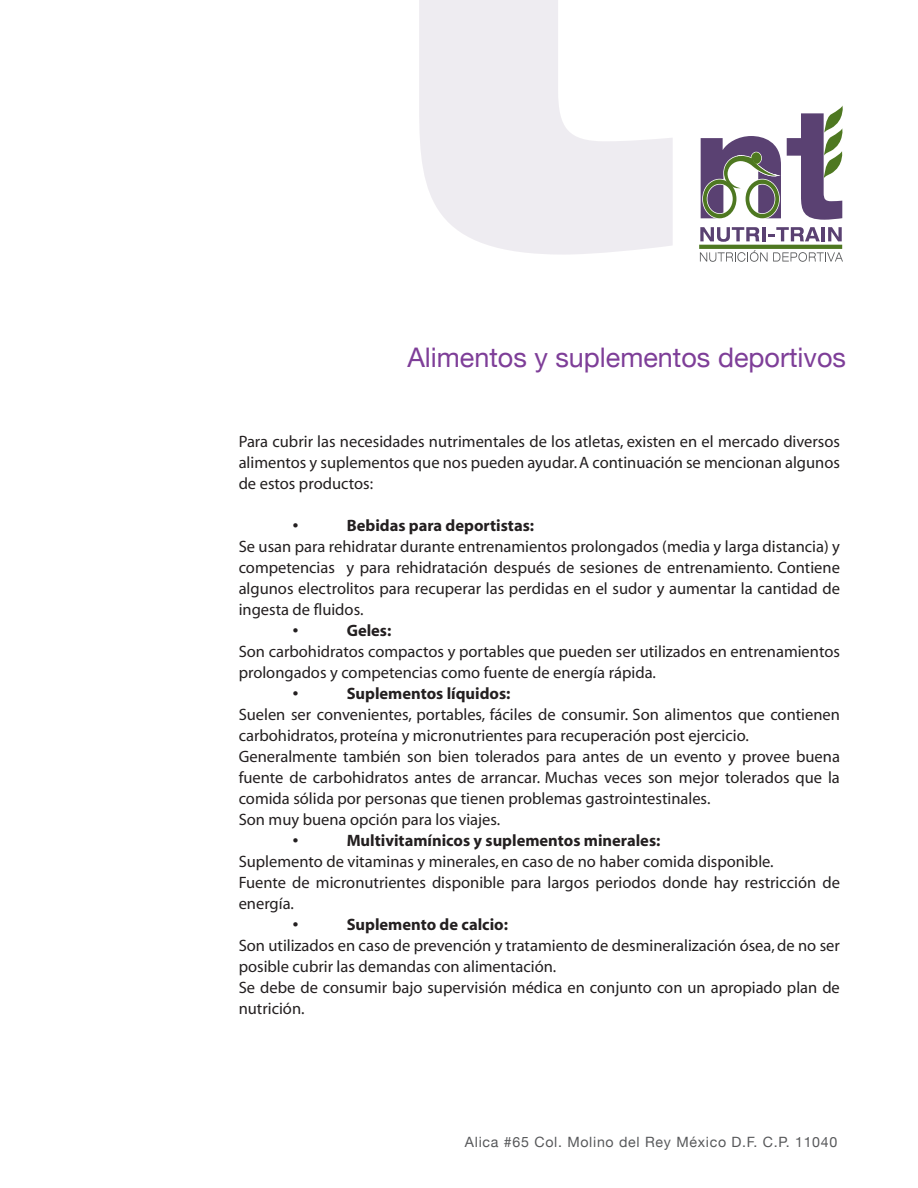
<style>
.page{position:relative;width:918px;height:1188px;background:#fff}
.page>*{position:absolute;margin:0;border:0;box-sizing:border-box;transform-origin:0 0}
.t1{font:27px "Helvetica Neue";color:#7e3e98}
.t2{font:16.5px/21px "Myriad";color:#231f20}
.t3{font:700 16.5px "Myriad";color:#231f20}
.t4{font:14.25px "Helvetica Neue";letter-spacing:.05em;color:#57585a}
</style>
<div class="page">
<svg style="left:700px;top:227px;width:60px;height:15px"></svg>
<hr style="left:762px;top:227px;width:3px;height:14px;background:#5a4172">
<svg style="left:768px;top:227px;width:52px;height:14px"></svg>
<hr style="left:822px;top:227px;width:3px;height:14px;background:#5a4172">
<svg style="left:828px;top:227px;width:14px;height:14px"></svg>
<svg style="left:700px;top:250px;width:143px;height:12px"></svg>
<svg style="left:699px;top:245px;width:143px;height:4px"></svg>
<svg style="left:701px;top:105px;width:142px;height:115px"></svg>
<svg style="left:419px;top:0;width:254px;height:255px;fill:#eeecf1"></svg>
<h1 class="t1" style="left:407px;top:338px;width:440px">Alimentos y suplementos deportivos</h1>
<p class="t2" style="left:239px;top:432px;width:603px;text-align:justify">Para cubrir las necesidades nutrimentales de los atletas, existen en el mercado diversos alimentos y suplementos que nos pueden ayudar. A continuación se mencionan algunos de estos productos:</p>
<p class="t3" style="left:293px;top:517px;width:7px">•</p>
<p class="t3" style="left:347px;top:517px;width:189px">Bebidas para deportistas:</p>
<p class="t2" style="left:239px;top:537px;width:603px;text-align:justify">Se usan para rehidratar durante entrenamientos prolongados (media y larga distancia) y competencias y para rehidratación después de sesiones de entrenamiento. Contiene algunos electrolitos para recuperar las perdidas en el sudor y aumentar la cantidad de ingesta de fluidos.</p>
<p class="t3" style="left:293px;top:622px;width:7px">•</p>
<p class="t3" style="left:347px;top:622px;width:46px">Geles:</p>
<p class="t2" style="left:239px;top:642px;width:603px">Son carbohidratos compactos y portables que pueden ser utilizados en entrenamientos prolongados y competencias como fuente de energía rápida.</p>
<p class="t3" style="left:293px;top:685px;width:7px">•</p>
<p class="t3" style="left:347px;top:685px;width:165px">Suplementos líquidos:</p>
<p class="t2" style="left:239px;top:705px;width:603px">Suelen ser convenientes, portables, fáciles de consumir. Son alimentos que contienen carbohidratos, proteína y micronutrientes para recuperación post ejercicio.<br>Generalmente también son bien tolerados para antes de un evento y provee buena fuente de carbohidratos antes de arrancar. Muchas veces son mejor tolerados que la comida sólida por personas que tienen problemas gastrointestinales.<br>Son muy buena opción para los viajes.</p>
<p class="t3" style="left:293px;top:832px;width:7px">•</p>
<p class="t3" style="left:347px;top:832px;width:315px">Multivitamínicos y suplementos minerales:</p>
<p class="t2" style="left:239px;top:852px;width:603px">Suplemento de vitaminas y minerales, en caso de no haber comida disponible.<br>Fuente de micronutrientes disponible para largos periodos donde hay restricción de energía.</p>
<p class="t3" style="left:293px;top:916px;width:7px">•</p>
<p class="t3" style="left:347px;top:916px;width:163px">Suplemento de calcio:</p>
<p class="t2" style="left:239px;top:936px;width:603px">Son utilizados en caso de prevención y tratamiento de desmineralización ósea, de no ser posible cubrir las demandas con alimentación.<br>Se debe de consumir bajo supervisión médica en conjunto con un apropiado plan de nutrición.</p>
<p class="t4" style="left:465px;top:1132px;width:374px">Alica #65 Col. Molino del Rey México D.F. C.P. 11040</p>
</div>
